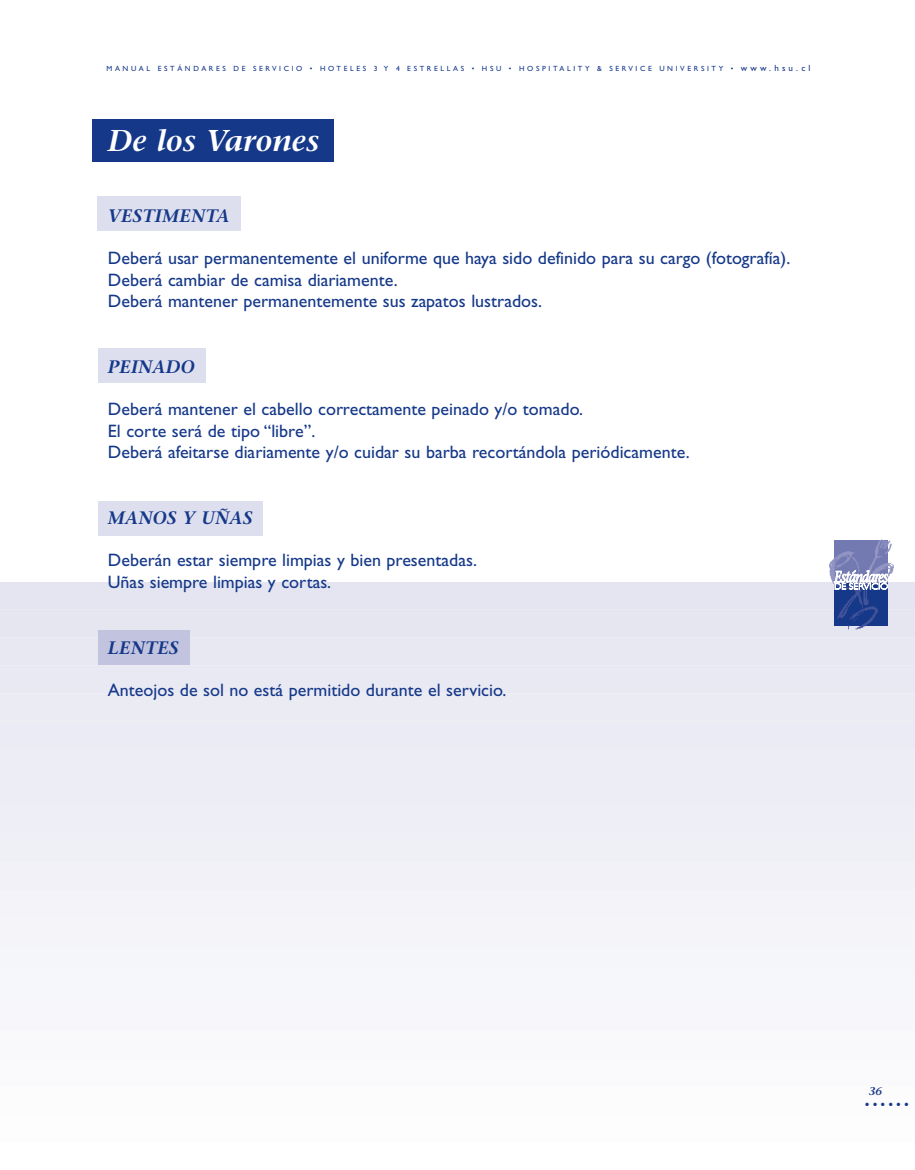
<style>
.page{position:relative;width:915px;height:1170px;background:#fff}
.page>*{position:absolute;margin:0;border:0;box-sizing:border-box;transform-origin:0 0}
.t1{font:italic 600 30px "Stone Serif";color:#fff}
.t2{font:18px/21.6px "Gill Sans";color:#153889}
.t3{font:italic 600 18px "Stone Serif";color:#153889}
.t4{font:13.5px "Gill Sans";color:#153889}
.t5{font:italic 600 11.25px "Stone Serif";color:#153889}
.t6{font:7.5px "Gill Sans";letter-spacing:.35em;color:#153889}
.s1{font-size:9px}
</style>
<div class="page">
<div style="left:0;top:1047px;width:914px;height:49px;background:#fafafc"></div>
<div style="left:0;top:1019px;width:914px;height:49px;background:#f9f9fb"></div>
<div style="left:0;top:991px;width:914px;height:49px;background:#f7f7fb"></div>
<div style="left:0;top:963px;width:914px;height:49px;background:#f6f7fa"></div>
<div style="left:0;top:935px;width:914px;height:49px;background:#f5f6fa"></div>
<div style="left:0;top:906px;width:914px;height:50px;background:#f4f4f9"></div>
<div style="left:0;top:878px;width:914px;height:50px;background:#f3f3f9"></div>
<div style="left:0;top:850px;width:914px;height:50px;background:#f1f1f7"></div>
<div style="left:0;top:822px;width:914px;height:50px;background:#eff0f6"></div>
<div style="left:0;top:794px;width:914px;height:50px;background:#eeeff6"></div>
<div style="left:0;top:766px;width:914px;height:50px;background:#ededf5"></div>
<div style="left:0;top:738px;width:914px;height:50px;background:#ecedf5"></div>
<div style="left:0;top:710px;width:914px;height:50px;background:#eaebf4"></div>
<div style="left:0;top:682px;width:914px;height:50px;background:#ebebf4"></div>
<div style="left:0;top:654px;width:914px;height:50px;background:#e9e9f3"></div>
<div style="left:0;top:626px;width:914px;height:50px;background:#e7e8f2"></div>
<div style="left:0;top:598px;width:914px;height:50px;background:#e6e6f1"></div>
<div style="left:0;top:583px;width:914px;height:37px;background:#e4e5f1"></div>
<img style="left:834px;top:583px;width:54px;height:47px">
<img style="left:824px;top:539px;width:74px;height:44px">
<svg style="left:833px;top:570px;width:54px;height:19px"></svg>
<div style="left:92px;top:119px;width:241px;height:43px;background:#153889"></div>
<div style="left:98px;top:196px;width:143px;height:34px;background:#dddfee"></div>
<div style="left:98px;top:349px;width:107px;height:34px;background:#dddfee"></div>
<div style="left:98px;top:501px;width:164px;height:34px;background:#dddfee"></div>
<div style="left:98px;top:630px;width:92px;height:34px;background:#c2c3de"></div>
<p class="t6" style="left:106px;top:66px;width:705px">MANUAL ESTÁNDARES DE SERVICIO • HOTELES 3 Y 4 ESTRELLAS • HSU • HOSPITALITY &amp; SERVICE UNIVERSITY • <span class="s1">www.hsu.cl</span></p>
<h1 class="t1" style="left:108px;top:129px;width:213px">De los Varones</h1>
<p class="t3" style="left:108px;top:208px;width:123px">VESTIMENTA</p>
<p class="t2" style="left:108px;top:249px;width:683px">Deberá usar permanentemente el uniforme que haya sido definido para su cargo (fotografía).<br>Deberá cambiar de camisa diariamente.<br>Deberá mantener permanentemente sus zapatos lustrados.</p>
<p class="t3" style="left:108px;top:359px;width:88px">PEINADO</p>
<p class="t2" style="left:108px;top:400px;width:583px">Deberá mantener el cabello correctamente peinado y/o tomado.<br>El corte será de tipo “libre”.<br>Deberá afeitarse diariamente y/o cuidar su barba recortándola periódicamente.</p>
<p class="t3" style="left:108px;top:511px;width:146px">MANOS Y UÑAS</p>
<p class="t2" style="left:108px;top:551px;width:370px">Deberán estar siempre limpias y bien presentadas.<br>Uñas siempre limpias y cortas.</p>
<p class="t3" style="left:108px;top:640px;width:72px">LENTES</p>
<p class="t2" style="left:108px;top:681px;width:400px">Anteojos de sol no está permitido durante el servicio.</p>
<p class="t5" style="left:868px;top:1086px;width:15px">36</p>
<p class="t4" style="left:864px;top:1098px;width:45px">••••••</p>
</div>
